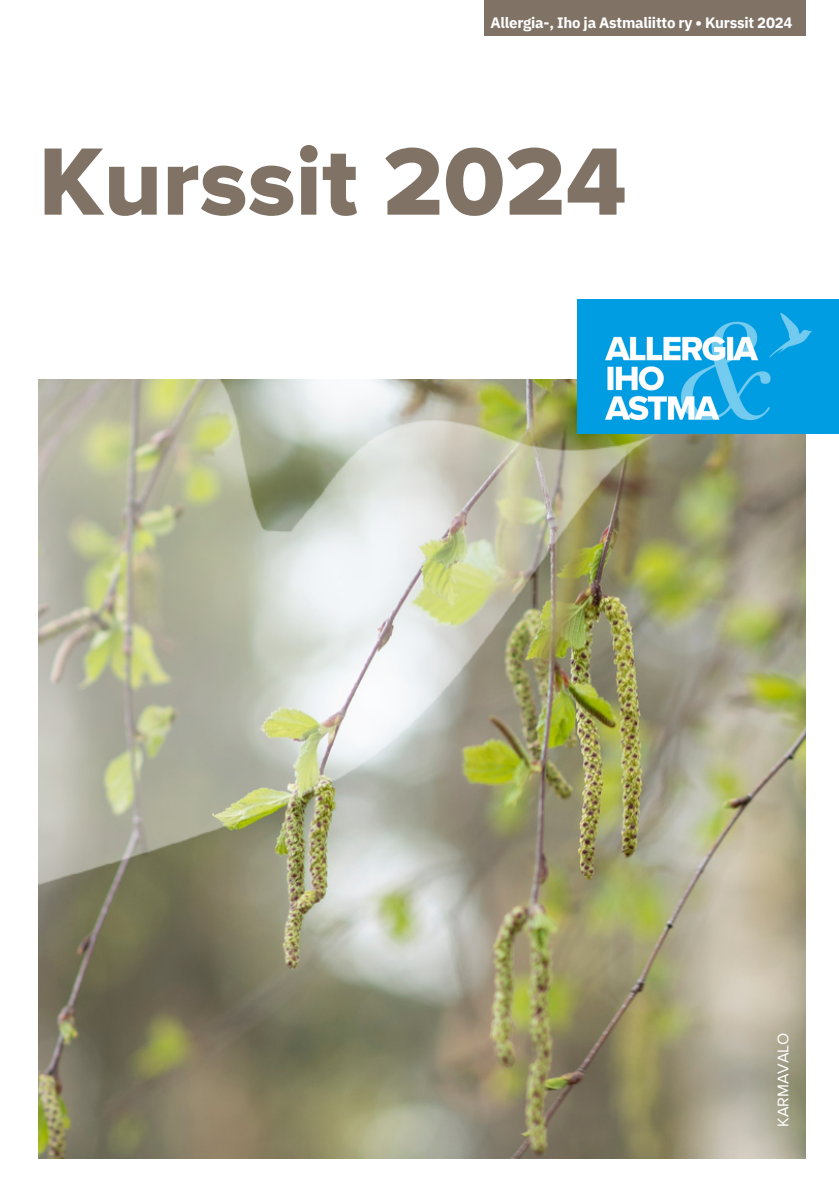
<style>
.page{position:relative;width:839px;height:1191px;background:#fff}
.page>*{position:absolute;margin:0;border:0;box-sizing:border-box;transform-origin:0 0}
.t1{font:99.2px "Proxima Nova Extrabld";color:#807366}
.t2{font:16px "Proxima Nova";color:#fff}
.t3{font:700 15px "IBM Plex Sans";letter-spacing:-.015em;color:#fff}
</style>
<div class="page">
<img style="left:39px;top:1048px;width:766px;height:110px">
<img style="left:38px;top:0;width:800px;height:1048px">
<p class="t3" style="left:490px;top:13px;width:303px">Allergia-, Iho ja Astmaliitto ry • Kurssit 2024</p>
<p class="t1" style="left:39px;top:136px;width:589px">Kurssit 2024</p>
<h1 class="t2" style="left:773px;top:1127px;width:96px;rotate:-90deg">KARMAVALO</h1>
</div>
